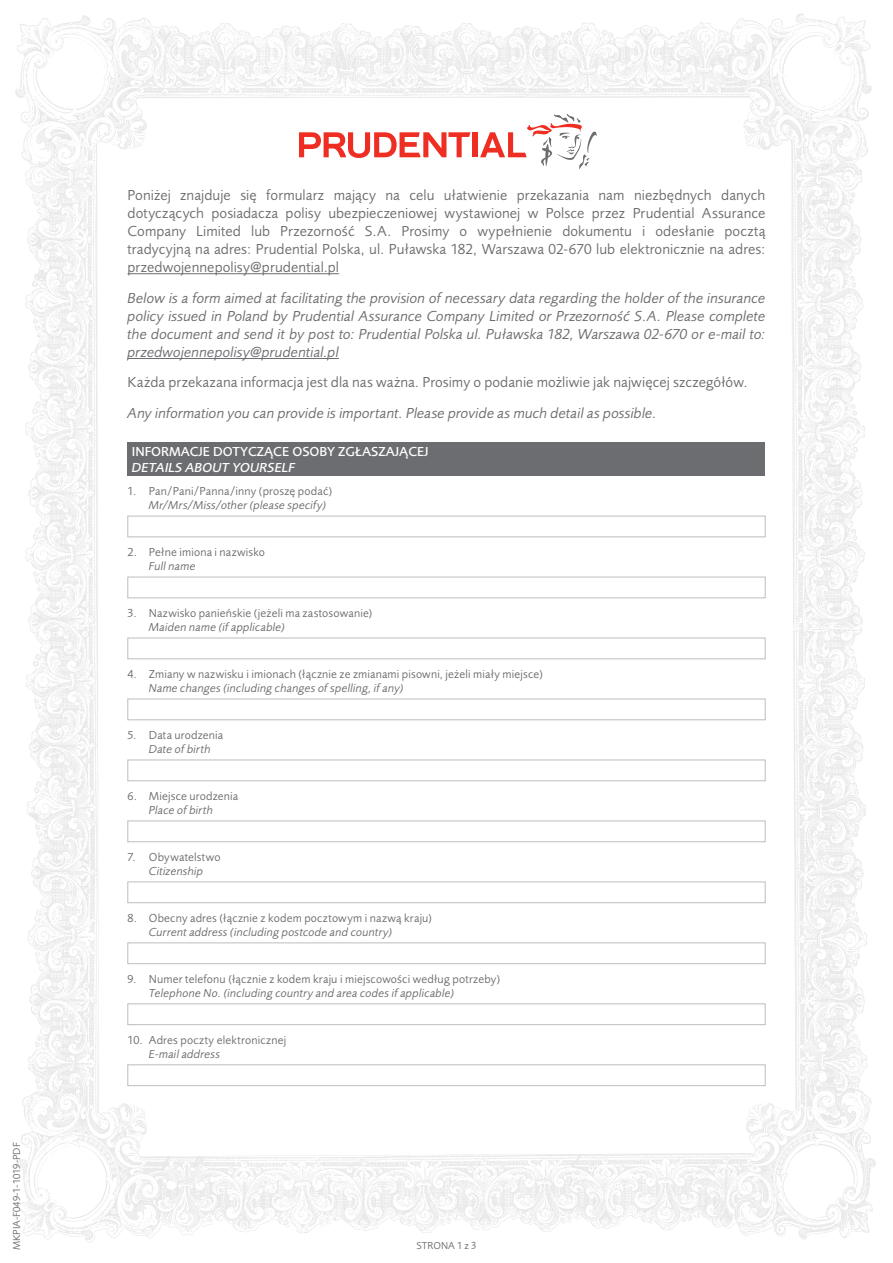
<style>
.page{position:relative;width:893px;height:1263px;background:#fff}
.page>*{position:absolute;margin:0;border:0;box-sizing:border-box;transform-origin:0 0}
.t1{font:15px/18px "Pru Sans OT2";letter-spacing:.005em;color:#6c6d70;text-align:justify}
.t2{font:italic 15px/18px "Pru Sans OT2";letter-spacing:.005em;color:#6c6d70;text-align:justify}
.szary{font:500 13.5px/16.2px "Pru Sans OT2";color:#fff}
.tekst{font:12px/14.4px "Pru Sans OT2";letter-spacing:.015em;color:#6c6d70}
.t3{font:10.5px "Pru Sans OT2";color:#6c6d70}
.s1{font-style:italic}
</style>
<div class="page">
<img style="left:15px;top:13px;width:861px;height:1230px">
<hr style="left:128px;top:273px;width:211px;height:1px;background:#6c6d70">
<hr style="left:128px;top:358px;width:211px;height:1px;background:#6c6d70">
<div style="left:128px;top:442px;width:637px;height:34px;background:#6c6d70"></div>
<div style="left:128px;top:516px;width:637px;height:21px;border:1px solid #bcbdc0"></div>
<div style="left:128px;top:577px;width:637px;height:21px;border:1px solid #bcbdc0"></div>
<div style="left:128px;top:638px;width:637px;height:21px;border:1px solid #bcbdc0"></div>
<div style="left:128px;top:699px;width:637px;height:21px;border:1px solid #bcbdc0"></div>
<div style="left:128px;top:760px;width:637px;height:21px;border:1px solid #bcbdc0"></div>
<div style="left:128px;top:821px;width:637px;height:21px;border:1px solid #bcbdc0"></div>
<div style="left:128px;top:882px;width:637px;height:21px;border:1px solid #bcbdc0"></div>
<div style="left:128px;top:943px;width:637px;height:21px;border:1px solid #bcbdc0"></div>
<div style="left:128px;top:1004px;width:637px;height:21px;border:1px solid #bcbdc0"></div>
<div style="left:128px;top:1064px;width:637px;height:22px;border:1px solid #bcbdc0"></div>
<div style="left:472px;top:132px;width:5px;height:25px;background:#ee2e22"></div>
<svg style="left:480px;top:114px;width:117px;height:55px"></svg>
<svg style="left:299px;top:132px;width:172px;height:26px"></svg>
<p class="t3" style="left:11px;top:1250px;width:109px;rotate:-90deg">MKPIA-F049-1-1019-PDF</p>
<p class="t1" style="left:128px;top:186px;width:639px">Poniżej znajduje się formularz mający na celu ułatwienie przekazania nam niezbędnych danych dotyczących posiadacza polisy ubezpieczeniowej wystawionej w Polsce przez Prudential Assurance Company Limited lub Przezorność S.A. Prosimy o wypełnienie dokumentu i odesłanie pocztą tradycyjną na adres: Prudential Polska, ul. Puławska 182, Warszawa 02-670 lub elektronicznie na adres: przedwojennepolisy@prudential.pl</p>
<p class="t2" style="left:128px;top:289px;width:639px">Below is a form aimed at facilitating the provision of necessary data regarding the holder of the insurance policy issued in Poland by Prudential Assurance Company Limited or Przezorność S.A. Please complete the document and send it by post to: Prudential Polska ul. Puławska 182, Warszawa 02-670 or e-mail to: przedwojennepolisy@prudential.pl</p>
<p class="t1" style="left:128px;top:373px;width:621px">Każda przekazana informacja jest dla nas ważna. Prosimy o podanie możliwie jak najwięcej szczegółów.</p>
<p class="t2" style="left:128px;top:404px;width:531px">Any information you can provide is important. Please provide as much detail as possible.</p>
<p class="szary" style="left:132px;top:443px;width:298px">INFORMACJE DOTYCZĄCE OSOBY ZGŁASZAJĄCEJ<br><span class="s1">DETAILS ABOUT YOURSELF</span></p>
<p class="tekst" style="left:149px;top:483px;width:185px;text-indent:-21px">1. Pan/Pani/Panna/inny (proszę podać)<br><span class="s1">Mr/Mrs/Miss/other (please specify)</span></p>
<p class="tekst" style="left:149px;top:544px;width:118px;text-indent:-21px">2. Pełne imiona i nazwisko<br><span class="s1">Full name</span></p>
<p class="tekst" style="left:149px;top:605px;width:225px;text-indent:-21px">3. Nazwisko panieńskie (jeżeli ma zastosowanie)<br><span class="s1">Maiden name (if applicable)</span></p>
<p class="tekst" style="left:149px;top:666px;width:395px;text-indent:-21px">4. Zmiany w nazwisku i imionach (łącznie ze zmianami pisowni, jeżeli miały miejsce)<br><span class="s1">Name changes (including changes of spelling, if any)</span></p>
<p class="tekst" style="left:149px;top:727px;width:76px;text-indent:-21px">5. Data urodzenia<br><span class="s1">Date of birth</span></p>
<p class="tekst" style="left:128px;top:788px;width:112px;text-align:center">6. Miejsce urodzenia<br><span class="s1">Place of birth</span></p>
<p class="tekst" style="left:128px;top:849px;width:95px;text-align:center">7. Obywatelstwo<br><span class="s1">Citizenship</span></p>
<p class="tekst" style="left:149px;top:910px;width:285px;text-indent:-21px">8. Obecny adres (łącznie z kodem pocztowym i nazwą kraju)<br><span class="s1">Current address (including postcode and country)</span></p>
<p class="tekst" style="left:149px;top:971px;width:353px;text-indent:-21px">9. Numer telefonu (łącznie z kodem kraju i miejscowości według potrzeby)<br><span class="s1">Telephone No. (including country and area codes if applicable)</span></p>
<p class="tekst" style="left:149px;top:1032px;width:139px;text-indent:-21px">10. Adres poczty elektronicznej<br><span class="s1">E-mail address</span></p>
<p class="t3" style="left:416px;top:1239px;width:62px">STRONA 1 z 3</p>
</div>
